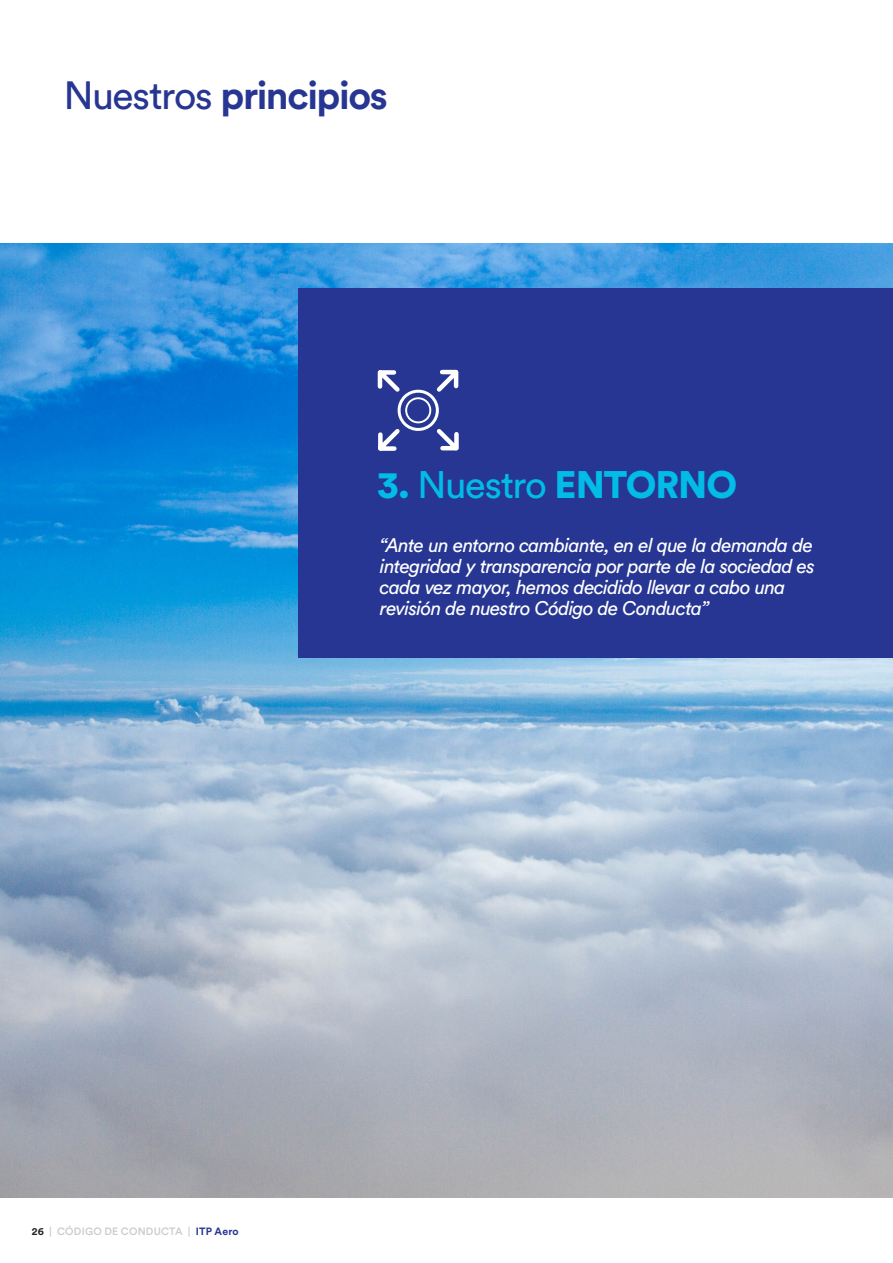
<style>
.page{position:relative;width:893px;height:1263px;background:#fff}
.page>*{position:absolute;margin:0;border:0;box-sizing:border-box;transform-origin:0 0}
.t1{font:700 39px "Circular Std";letter-spacing:-.035em;color:#263692}
.t2{font:900 37.95px "Circular Std";letter-spacing:-.03em;color:#02bce8}
.t3{font:italic 19.5px/21px "Circular Std";letter-spacing:-.035em;color:#fff}
.t4{font:500 10.5px "Circular Std";letter-spacing:.02em;color:#cacbcd}
.s1{font-weight:400}
.s2{font-weight:700;color:#231f20}
.s3{font-weight:700;color:#263692}
</style>
<div class="page">
<img style="left:0;top:244px;width:893px;height:954px">
<div style="left:298px;top:289px;width:595px;height:369px;background:#263692"></div>
<svg style="left:377px;top:369px;width:82px;height:82px"></svg>
<p class="t1" style="left:64px;top:71px;width:326px"><span class="s1">Nuestros</span> principios</p>
<p class="t2" style="left:378px;top:459px;width:361px">3. <span class="s1">Nuestro</span> ENTORNO</p>
<p class="t3" style="left:380px;top:535px;width:437px">“Ante un entorno cambiante, en el que la demanda de integridad y transparencia por parte de la sociedad es cada vez mayor, hemos decidido llevar a cabo una revisión de nuestro Código de Conducta”</p>
<p class="t4" style="left:32px;top:1225px;width:208px"><span class="s2">26</span> | CÓDIGO DE CONDUCTA | <span class="s3">ITP Aero</span></p>
</div>
